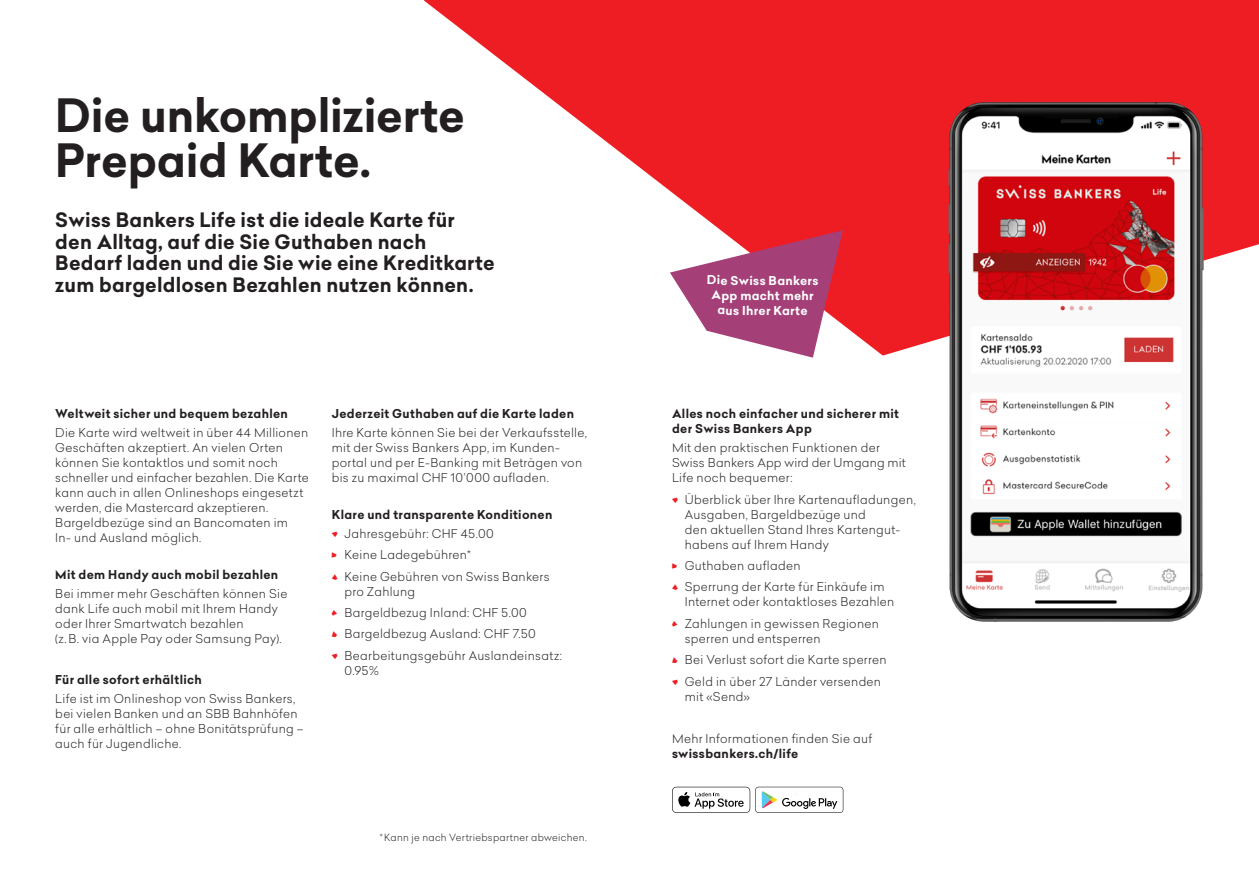
<style>
.page{position:relative;width:1259px;height:893px;background:#fff}
.page>*{position:absolute;margin:0;border:0;box-sizing:border-box;transform-origin:0 0}
.t1{font:700 45px/45px "Celias";letter-spacing:-.005em;color:#231f20}
.t2{font:700 19.5px/21.6px "Celias";letter-spacing:.01em;color:#231f20}
.t3{font:300 12px/15px "Celias";letter-spacing:.025em;color:#231f20}
.t4{font:700 12px/15px "Celias";letter-spacing:.03em;color:#231f20}
.t5{font:700 12px/15px "Celias";color:#fff;text-align:center}
.t6{font:300 9.75px "Celias";letter-spacing:.035em;color:#231f20}
.s1{color:#ee1d23}
</style>
<div class="page">
<svg style="left:423px;top:0;width:836px;height:356px;fill:#ee1d23"></svg>
<svg style="left:672px;top:787px;width:171px;height:26px"></svg>
<svg style="left:670px;top:230px;width:173px;height:128px"></svg>
<img style="left:948px;top:102px;width:255px;height:520px">
<h1 class="t1" style="left:55px;top:93px;width:411px">Die unkomplizierte<br>Prepaid Karte.</h1>
<h2 class="t2" style="left:55px;top:209px;width:441px">Swiss Bankers Life ist die ideale Karte für den Alltag, auf die Sie Guthaben nach Bedarf laden und die Sie wie eine Kreditkarte zum bargeldlosen Bezahlen nutzen können.</h2>
<p class="t4" style="left:55px;top:406px;width:234px">Weltweit sicher und bequem bezahlen</p>
<p class="t3" style="left:55px;top:425px;width:255px">Die Karte wird weltweit in über 44 Millionen Geschäften akzeptiert. An vielen Orten können Sie kontaktlos und somit noch schneller und einfacher bezahlen. Die Karte kann auch in allen Onlineshops eingesetzt werden, die Mastercard akzeptieren.<br>Bargeldbezüge sind an Bancomaten im<br>In- und Ausland möglich.</p>
<p class="t4" style="left:55px;top:567px;width:224px">Mit dem Handy auch mobil bezahlen</p>
<p class="t3" style="left:55px;top:586px;width:234px">Bei immer mehr Geschäften können Sie dank Life auch mobil mit Ihrem Handy oder Ihrer Smartwatch bezahlen<br>(z.B. via Apple Pay oder Samsung Pay).</p>
<p class="t4" style="left:55px;top:672px;width:148px">Für alle sofort erhältlich</p>
<p class="t3" style="left:55px;top:691px;width:250px">Life ist im Onlineshop von Swiss Bankers, bei vielen Banken und an SBB Bahnhöfen für alle erhältlich – ohne Bonitätsprüfung – auch für Jugendliche.</p>
<p class="t4" style="left:332px;top:406px;width:244px">Jederzeit Guthaben auf die Karte laden</p>
<p class="t3" style="left:332px;top:425px;width:257px">Ihre Karte können Sie bei der Verkaufsstelle, mit der Swiss Bankers App, im Kunden&shy;portal und per E-Banking mit Beträgen von bis zu maximal CHF 10’000 aufladen.</p>
<p class="t4" style="left:332px;top:507px;width:222px">Klare und transparente Konditionen</p>
<p class="t3" style="left:344px;top:523px;width:151px;line-height:21.3px">Jahresgebühr: CHF 45.00<br>Keine Ladegebühren*</p>
<p class="t3" style="left:344px;top:568px;width:206px;text-indent:-13px"><span class="s1">✓</span> Keine Gebühren von Swiss Bankers pro Zahlung</p>
<p class="t3" style="left:344px;top:602px;width:219px;line-height:21.5px;text-indent:-13px"><span class="s1">✔</span> Bargeldbezug Inland: CHF 5.00<br>Bargeldbezug Ausland: CHF 7.50<br>Bearbeitungsgebühr Auslandeinsatz:</p>
<p class="t3" style="left:344px;top:663px;width:36px">0.95%</p>
<p class="t6" style="left:380px;top:830px;width:209px">*Kann je nach Vertriebspartner abweichen.</p>
<p class="t5" style="left:707px;top:273px;width:113px">Die Swiss Bankers<br>App macht mehr aus Ihrer Karte</p>
<p class="t4" style="left:672px;top:406px;width:228px">Alles noch einfacher und sicherer mit der Swiss Bankers App</p>
<p class="t3" style="left:672px;top:440px;width:235px">Mit den praktischen Funktionen der<br>Swiss Bankers App wird der Umgang mit<br>Life noch bequemer:</p>
<p class="t3" style="left:685px;top:491px;width:232px">Überblick über Ihre Kartenaufladungen,<br>Ausgaben, Bargeldbezüge und<br>den aktuellen Stand Ihres Kartengut&shy;habens auf Ihrem Handy</p>
<p class="t3" style="left:685px;top:558px;width:117px">Guthaben aufladen</p>
<p class="t3" style="left:685px;top:579px;width:211px;text-indent:-13px"><span class="s1">✓</span> Sperrung der Karte für Einkäufe im<br>Internet oder kontaktloses Bezahlen</p>
<p class="t3" style="left:685px;top:616px;width:196px;text-indent:-13px"><span class="s1">✔</span> Zahlungen in gewissen Regionen sperren und entsperren</p>
<p class="t3" style="left:685px;top:649px;width:203px;line-height:21.5px">Bei Verlust sofort die Karte sperren<br>Geld in über 27 Länder versenden</p>
<p class="t3" style="left:685px;top:688px;width:67px">mit «Send»</p>
<p class="t3" style="left:672px;top:731px;width:202px">Mehr Informationen finden Sie auf</p>
<p class="t4" style="left:672px;top:747px;width:128px">swissbankers.ch/life</p>
</div>
